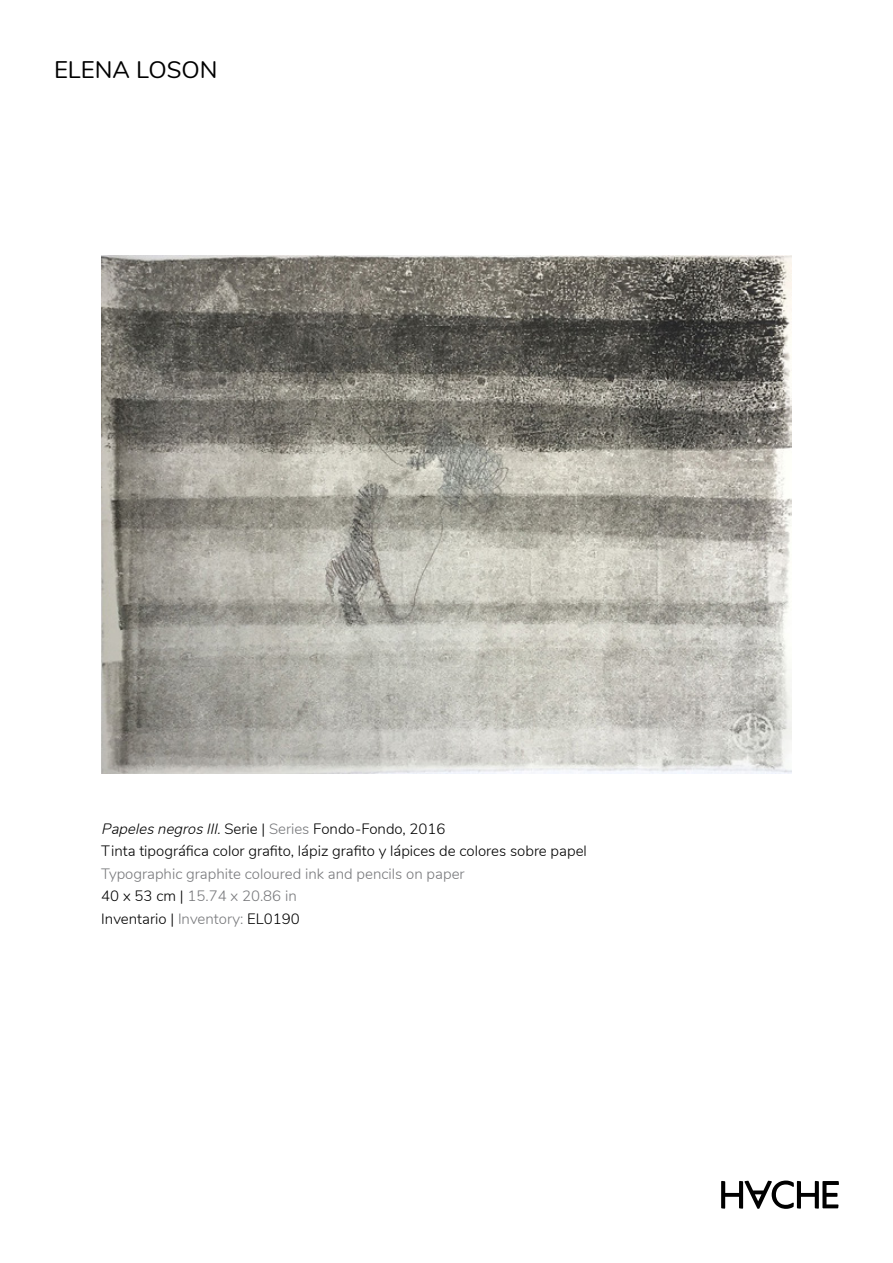
<style>
.page{position:relative;width:893px;height:1263px;background:#fff}
.page>*{position:absolute;margin:0;border:0;box-sizing:border-box;transform-origin:0 0}
.t1{font:24px "Nunito";color:#000}
.t2{font:300 15px/22.5px "Nunito";color:#000}
.t3{font:300 15px/22.5px "Nunito";color:#77787b}
.s1{font-style:italic}
.s2{color:#77787b}
.s3{color:#000}
</style>
<div class="page">
<svg style="left:721px;top:1180px;width:118px;height:29px"></svg>
<img style="left:101px;top:255px;width:691px;height:518px">
<h1 class="t1" style="left:54px;top:52px;width:165px">ELENA LOSON</h1>
<p class="t2" style="left:101px;top:816px;width:487px"><span class="s1">PapelesnegrosIII.</span>Serie | <span class="s2">Series</span> Fondo-Fondo, 2016<br>Tinta tipográfica color grafito, lápiz grafito y lápices de colores sobre papel</p>
<p class="t3" style="left:101px;top:861px;width:365px">Typographic graphite coloured ink and pencils on paper<br><span class="s3">40 x 53 cm |</span> 15.74 x 20.86 in<br><span class="s3">Inventario |</span> Inventory: <span class="s3">EL0190</span></p>
</div>
